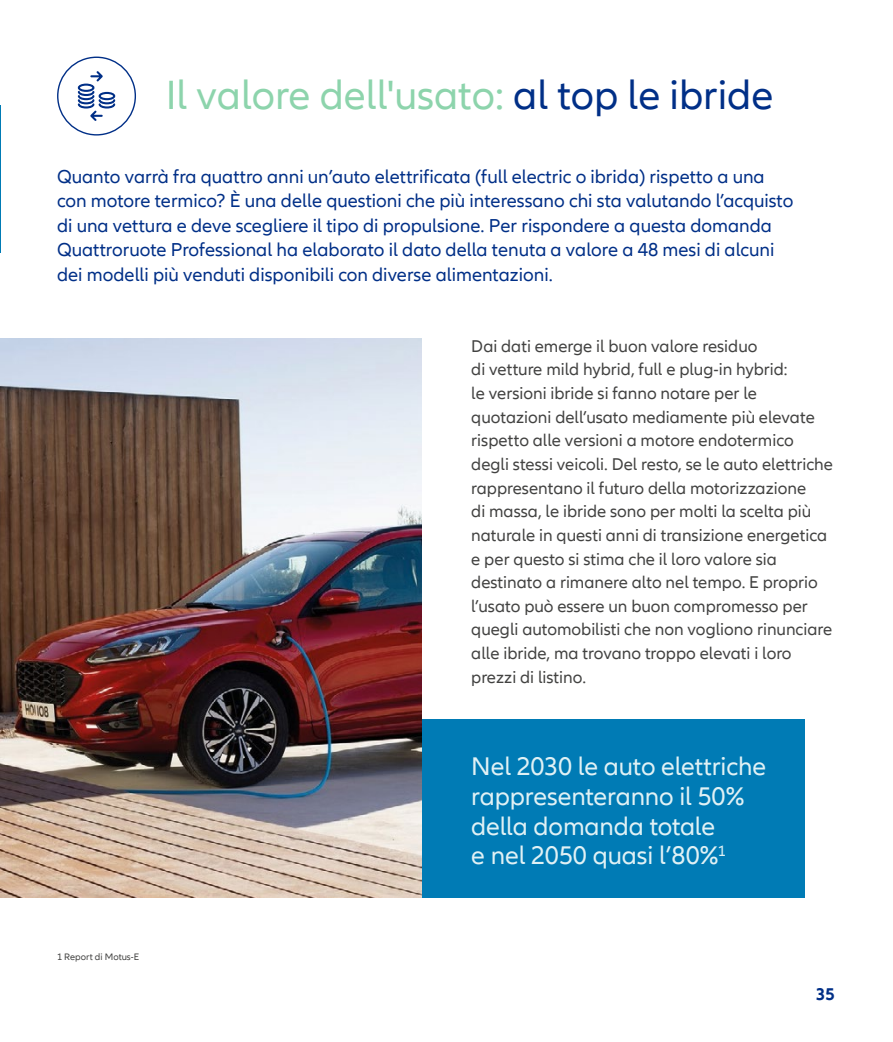
<style>
.page{position:relative;width:893px;height:1042px;background:#fff}
.page>*{position:absolute;margin:0;border:0;box-sizing:border-box;transform-origin:0 0}
.t1{font:42px "Allianz Neo";color:#8dd4ac}
.t2{font:26.25px/29.8px "Allianz Neo";letter-spacing:-.005em;color:#e0f1f5}
.t3{font:19.25px/24.5px "Allianz Neo";color:#002f87}
.t4{font:17.5px/23.6px "Allianz Neo";color:#424241}
.t5{font:700 17.5px "Allianz Neo";color:#002f87}
.t6{font:9.62px "Allianz Neo";color:#424241}
.s1{color:#002f87}
</style>
<div class="page">
<div style="left:375px;top:719px;width:430px;height:178px;background:#007bb5"></div>
<img style="left:0;top:338px;width:422px;height:559px">
<hr style="left:0;top:105px;width:1px;height:147px;background:#007bb5">
<div style="left:57px;top:57px;width:79px;height:79px;border:1px solid #002f87;border-radius:50%"></div>
<svg style="left:77px;top:71px;width:39px;height:50px"></svg>
<h1 class="t1" style="left:166px;top:71px;width:609px">Il valore dell'usato: <span class="s1">al top le ibride</span></h1>
<p class="t3" style="left:57px;top:165px;width:738px">Quanto varrà fra quattro anni un’auto elettrificata (full electric o ibrida) rispetto a una con motore termico? È una delle questioni che più interessano chi sta valutando l’acquisto di una vettura e deve scegliere il tipo di propulsione. Per rispondere a questa domanda Quattroruote Professional ha elaborato il dato della tenuta a valore a 48 mesi di alcuni dei modelli più venduti disponibili con diverse alimentazioni.</p>
<p class="t4" style="left:471px;top:335px;width:363px">Dai dati emerge il buon valore residuo<br>di vetture mild hybrid, full e plug-in hybrid:<br>le versioni ibride si fanno notare per le quotazioni dell’usato mediamente più elevate rispetto alle versioni a motore endotermico degli stessi veicoli. Del resto, se le auto elettriche rappresentano il futuro della motorizzazione<br>di massa, le ibride sono per molti la scelta più naturale in questi anni di transizione energetica e per questo si stima che il loro valore sia destinato a rimanere alto nel tempo. E proprio l’usato può essere un buon compromesso per quegli automobilisti che non vogliono rinunciare alle ibride, ma trovano troppo elevati i loro prezzi di listino.</p>
<p class="t6" style="left:57px;top:951px;width:84px">1 Report di Motus-E</p>
<h2 class="t2" style="left:471px;top:752px;width:296px">Nel 2030 le auto elettriche rappresenteranno il 50% della domanda totale<br>e nel 2050 quasi l’80%<sup>1</sup></h2>
<p class="t5" style="left:816px;top:984px;width:20px">35</p>
</div>
